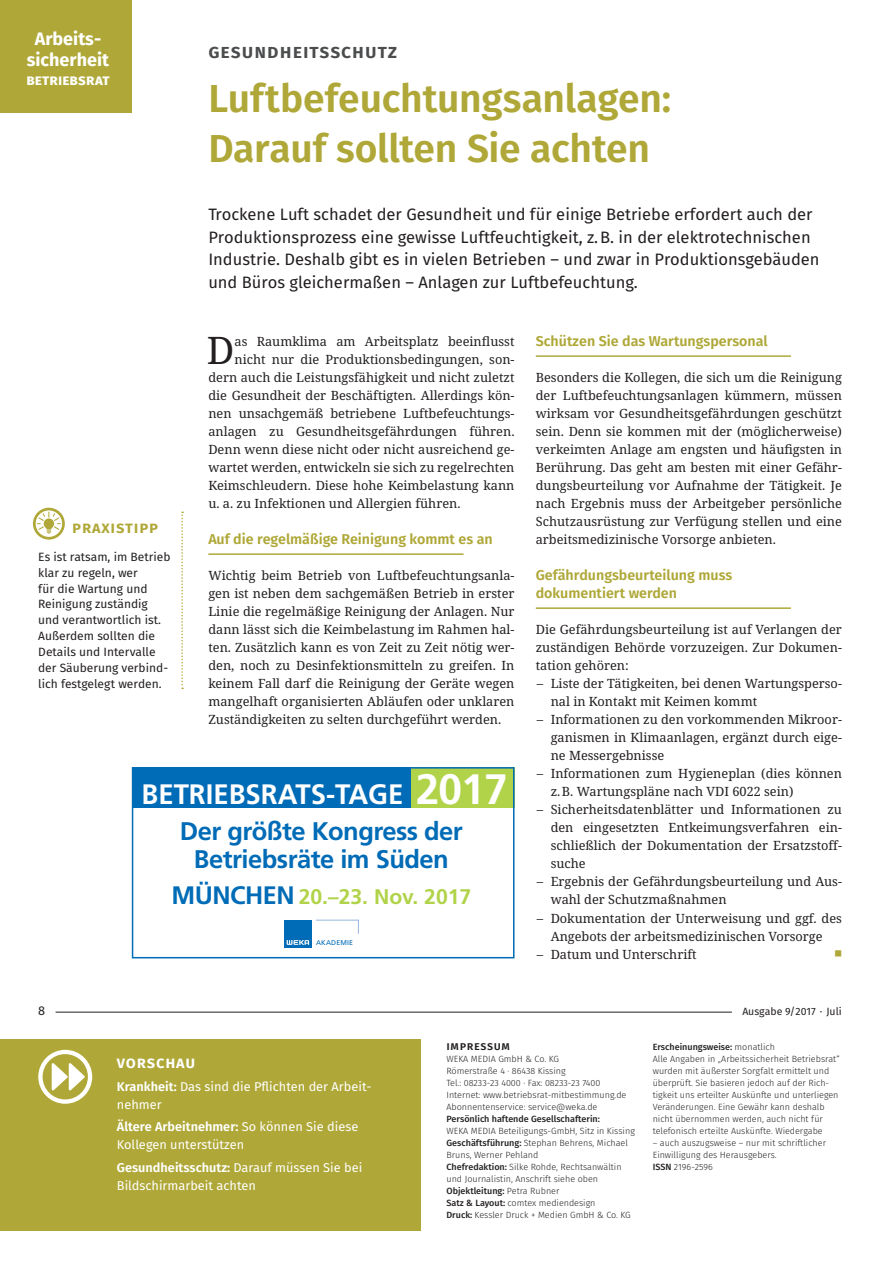
<style>
.page{position:relative;width:893px;height:1263px;background:#fff}
.page>*{position:absolute;margin:0;border:0;box-sizing:border-box;transform-origin:0 0}
.t1{font:700 42.45px "Frutiger LT";color:#fff}
.t2{font:600 39px/49.5px "Fira Sans";letter-spacing:-.005em;color:#afa838}
.t3{font:37.95px "Noto Serif";color:#231f20}
.t4{font:700 28.05px "Frutiger LT";color:#fff}
.t5{font:700 25.5px/28.5px "Frutiger LT";letter-spacing:-.02em;color:#006bb6;text-align:center}
.t6{font:700 21.15px "Frutiger LT";color:#b1d349}
.t7{font:600 19.5px "Fira Sans";letter-spacing:.05em;color:#4b4c4d}
.t8{font:700 18px/21px "Fira Sans";color:#fff;text-align:center}
.t9{font:16.5px/22.5px "Fira Sans";color:#231f20}
.t10{font:600 16.5px "Fira Sans";letter-spacing:.05em;color:#afa838}
.t11{font:600 16.5px "Fira Sans";letter-spacing:.05em;color:#fff}
.t12{font:700 15px "Fira Sans";letter-spacing:.005em;color:#fff}
.t13{font:600 14.25px/18px "Fira Sans";color:#afa838}
.t14{font:12.75px/18px "Noto Serif";color:#231f20;text-align:justify}
.t15{font:12.75px/18px "Fira Sans";color:#fff}
.t16{font:12.75px "Fira Sans";color:#231f20}
.t17{font:12.75px "Noto Serif";color:#afa838}
.t18{font:12px/15.9px "Fira Sans";color:#231f20}
.t19{font:500 12px "Fira Sans";letter-spacing:.05em;color:#231f20}
.t20{font:10.5px "Fira Sans";color:#231f20}
.t21{font:300 9px/12px "Fira Sans";color:#231f20}
.t22{font:500 9px "Fira Sans";color:#231f20}
.t23{font:6.9px "Frutiger LT Std";letter-spacing:.025em;color:#006bb6}
.s1{font-size:25.2px;color:#006bb6}
.s2{font-weight:500}
.s3{font-weight:600}
</style>
<div class="page">
<div style="left:0;top:0;width:132px;height:112px;background:#afa838"></div>
<hr style="left:56px;top:1012px;width:676px;height:1px;background:#231f20">
<hr style="left:208px;top:553px;width:255px;height:2px;background:#afa838">
<hr style="left:536px;top:355px;width:255px;height:2px;background:#afa838">
<hr style="left:536px;top:607px;width:255px;height:2px;background:#afa838">
<div style="left:0;top:1039px;width:421px;height:192px;background:#afa838"></div>
<svg style="left:38px;top:1050px;width:54px;height:54px"></svg>
<div style="left:132px;top:767px;width:382px;height:41px;background:#006bb6"></div>
<div style="left:411px;top:767px;width:103px;height:41px;background:#b1d349"></div>
<div style="left:132px;top:767px;width:382px;height:191px;border:2px solid #006bb6"></div>
<div style="left:284px;top:920px;width:27px;height:27px;background:#006bb6"></div>
<svg style="left:287px;top:940px;width:22px;height:5px"></svg>
<svg style="left:358px;top:920px;width:1px;height:14px"></svg>
<hr style="left:316px;top:920px;width:42px;height:1px;background:#95b5de">
<svg style="left:181px;top:512px;width:2px;height:177px"></svg>
<svg style="left:33px;top:508px;width:32px;height:32px"></svg>
<h3 class="t8" style="left:27px;top:29px;width:84px">Arbeits&shy;sicherheit</h3>
<p class="t12" style="left:26px;top:69px;width:85px">Betriebsrat</p>
<h3 class="t7" style="left:208px;top:38px;width:190px">GESUNDHEITSSCHUTZ</h3>
<h2 class="t2" style="left:208px;top:74px;width:464px">Luftbefeuchtungsanlagen:<br>Darauf sollten Sie achten</h2>
<p class="t9" style="left:208px;top:203px;width:613px">Trockene Luft schadet der Gesundheit und für einige Betriebe erfordert auch der Produktionsprozess eine gewisse Luftfeuchtigkeit, z.B. in der elektrotechnischen Industrie. Deshalb gibt es in vielen Betrieben – und zwar in Produktionsgebäuden und Büros gleichermaßen – Anlagen zur Luftbefeuchtung.</p>
<p class="t10" style="left:72px;top:515px;width:63px">Praxistipp</p>
<p class="t18" style="left:38px;top:548px;width:134px">Es ist ratsam, im Betrieb klar zu regeln, wer<br>für die Wartung und<br>Reinigung zuständig und verantwortlich ist.<br>Außerdem sollten die<br>Details und Intervalle der Säuberung verbind&shy;lich festgelegt werden.</p>
<h3 class="t3" style="left:207px;top:325px;width:29px">D</h3>
<p class="t14" style="left:235px;top:332px;width:281px">as Raumklima am Arbeitsplatz beeinflusst</p>
<p class="t14" style="left:235px;top:350px;width:281px">nicht nur die Produktionsbedingungen, son-</p>
<p class="t14" style="left:208px;top:368px;width:308px">dern auch die Leistungsfähigkeit und nicht zuletzt</p>
<p class="t14" style="left:208px;top:386px;width:308px">die Gesundheit der Beschäftigten. Allerdings kön-</p>
<p class="t14" style="left:208px;top:404px;width:308px">nen unsachgemäß betriebene Luftbefeuchtungs-</p>
<p class="t14" style="left:208px;top:422px;width:308px">anlagen zu Gesundheitsgefährdungen führen.</p>
<p class="t14" style="left:208px;top:440px;width:308px">Denn wenn diese nicht oder nicht ausreichend ge-</p>
<p class="t14" style="left:208px;top:458px;width:308px">wartet werden, entwickeln sie sich zu regelrechten</p>
<p class="t14" style="left:208px;top:476px;width:308px">Keimschleudern. Diese hohe Keimbelastung kann</p>
<p class="t14" style="left:208px;top:494px;width:254px">u. a. zu Infektionen und Allergien führen.</p>
<p class="t13" style="left:208px;top:530px;width:286px">Auf die regelmäßige Reinigung kommt es an</p>
<p class="t14" style="left:208px;top:566px;width:308px">Wichtig beim Betrieb von Luftbefeuchtungsanla&shy;gen ist neben dem sachgemäßen Betrieb in erster Linie die regelmäßige Reinigung der Anlagen. Nur dann lässt sich die Keimbelastung im Rahmen hal&shy;ten. Zusätzlich kann es von Zeit zu Zeit nötig wer&shy;den, noch zu Desinfektionsmitteln zu greifen. In keinem Fall darf die Reinigung der Geräte wegen mangelhaft organisierten Abläufen oder unklaren Zuständigkeiten zu selten durchgeführt werden.</p>
<h3 class="t4" style="left:142px;top:778px;width:263px">BETRIEBSRATS-TAGE</h3>
<h1 class="t1" style="left:416px;top:764px;width:93px">2017</h1>
<h3 class="t5" style="left:180px;top:816px;width:285px">Der größte Kongress der<br>Betriebsräte im Süden</h3>
<h3 class="t6" style="left:171px;top:884px;width:301px"><span class="s1">MÜNCHEN</span> 20.–23. Nov. 2017</h3>
<p class="t23" style="left:316px;top:938px;width:38px">AKADEMIE</p>
<p class="t13" style="left:536px;top:332px;width:233px">Schützen Sie das Wartungspersonal</p>
<p class="t14" style="left:536px;top:368px;width:308px">Besonders die Kollegen, die sich um die Reinigung der Luftbefeuchtungsanlagen kümmern, müssen wirksam vor Gesundheitsgefährdungen geschützt sein. Denn sie kommen mit der (möglicherweise) verkeimten Anlage am engsten und häufigsten in Berührung. Das geht am besten mit einer Gefähr&shy;dungsbeurteilung vor Aufnahme der Tätigkeit. Je nach Ergebnis muss der Arbeitgeber persönliche Schutzausrüstung zur Verfügung stellen und eine arbeitsmedizinische Vorsorge anbieten.</p>
<p class="t13" style="left:536px;top:566px;width:198px">Gefährdungsbeurteilung muss dokumentiert werden</p>
<p class="t14" style="left:536px;top:620px;width:308px">Die Gefährdungsbeurteilung ist auf Verlangen der zuständigen Behörde vorzuzeigen. Zur Dokumen&shy;tation gehören:</p>
<p class="t14" style="left:551px;top:674px;width:293px;text-indent:-14px">– Liste der Tätigkeiten, bei denen Wartungsperso&shy;nal in Kontakt mit Keimen kommt</p>
<p class="t14" style="left:551px;top:710px;width:293px;text-indent:-14px">– Informationen zu den vorkommenden Mikroor&shy;ganismen in Klimaanlagen, ergänzt durch eige&shy;ne Messergebnisse</p>
<p class="t14" style="left:551px;top:764px;width:293px;text-indent:-14px">– Informationen zum Hygieneplan (dies können z.B. Wartungspläne nach VDI 6022 sein)</p>
<p class="t14" style="left:551px;top:800px;width:293px;text-indent:-14px">– Sicherheitsdatenblätter und Informationen zu den eingesetzten Entkeimungsverfahren ein&shy;schließlich der Dokumentation der Ersatzstoff&shy;suche</p>
<p class="t14" style="left:551px;top:872px;width:293px;text-indent:-14px">– Ergebnis der Gefährdungsbeurteilung und Aus&shy;wahl der Schutzmaßnahmen</p>
<p class="t14" style="left:537px;top:908px;width:307px;text-align:center">– Dokumentation der Unterweisung und ggf. des<br>Angebots der arbeitsmedizinischen Vorsorge</p>
<p class="t14" style="left:537px;top:944px;width:161px">– Datum und Unterschrift</p>
<p class="t17" style="left:834px;top:945px;width:9px">■</p>
<p class="t16" style="left:38px;top:1001px;width:9px">8</p>
<p class="t20" style="left:742px;top:1004px;width:101px">Ausgabe 9/2017 · Juli</p>
<p class="t19" style="left:446px;top:1037px;width:65px">Impressum</p>
<p class="t21" style="left:446px;top:1052px;width:181px">WEKA MEDIA GmbH &amp; Co. KG<br>Römerstraße 4 · 86438 Kissing<br>Tel.: 08233-23 4000 · Fax: 08233-23 7400<br>Internet: www.betriebsrat-mitbestimmung.de Abonnentenservice: service@weka.de</p>
<p class="t22" style="left:446px;top:1112px;width:155px">Persönlich haftende Gesellschafterin:</p>
<p class="t21" style="left:446px;top:1124px;width:190px">WEKA MEDIA Beteiligungs-GmbH, Sitz in Kissing <span class="s2">Geschäftsführung:</span> Stephan Behrens, Michael Bruns, Werner Pehland<br><span class="s2">Chefredaktion:</span> Silke Rohde, Rechtsanwältin und Journalistin, Anschrift siehe oben <span class="s2">Objektleitung:</span> Petra Rubner<br><span class="s2">Satz &amp; Layout:</span> comtex mediendesign<br><span class="s2">Druck:</span> Kessler Druck + Medien GmbH &amp; Co. KG</p>
<p class="t21" style="left:653px;top:1040px;width:189px"><span class="s2">Erscheinungsweise:</span> monatlich<br>Alle Angaben in „Arbeitssicherheit Betriebsrat“ wurden mit äußerster Sorgfalt ermittelt und überprüft. Sie basieren jedoch auf der Rich&shy;tigkeit uns erteilter Auskünfte und unterliegen Veränderungen. Eine Gewähr kann deshalb nicht übernommen werden, auch nicht für telefonisch erteilte Auskünfte. Wiedergabe</p>
<p class="t21" style="left:653px;top:1136px;width:175px">– auch auszugsweise – nur mit schriftlicher<br>Einwilligung des Herausgebers.<br><span class="s2">ISSN</span> 2196-2596</p>
<p class="t11" style="left:117px;top:1051px;width:78px">Vorschau</p>
<p class="t15" style="left:117px;top:1077px;width:256px"><span class="s3">Krankheit:</span> Das sind die Pflichten der Arbeit&shy;nehmer</p>
<p class="t15" style="left:117px;top:1118px;width:243px"><span class="s3">Ältere Arbeitnehmer:</span> So können Sie diese<br>Kollegen unterstützen</p>
<p class="t15" style="left:117px;top:1158px;width:247px"><span class="s3">Gesundheitsschutz:</span> Darauf müssen Sie bei<br>Bildschirmarbeit achten</p>
</div>
